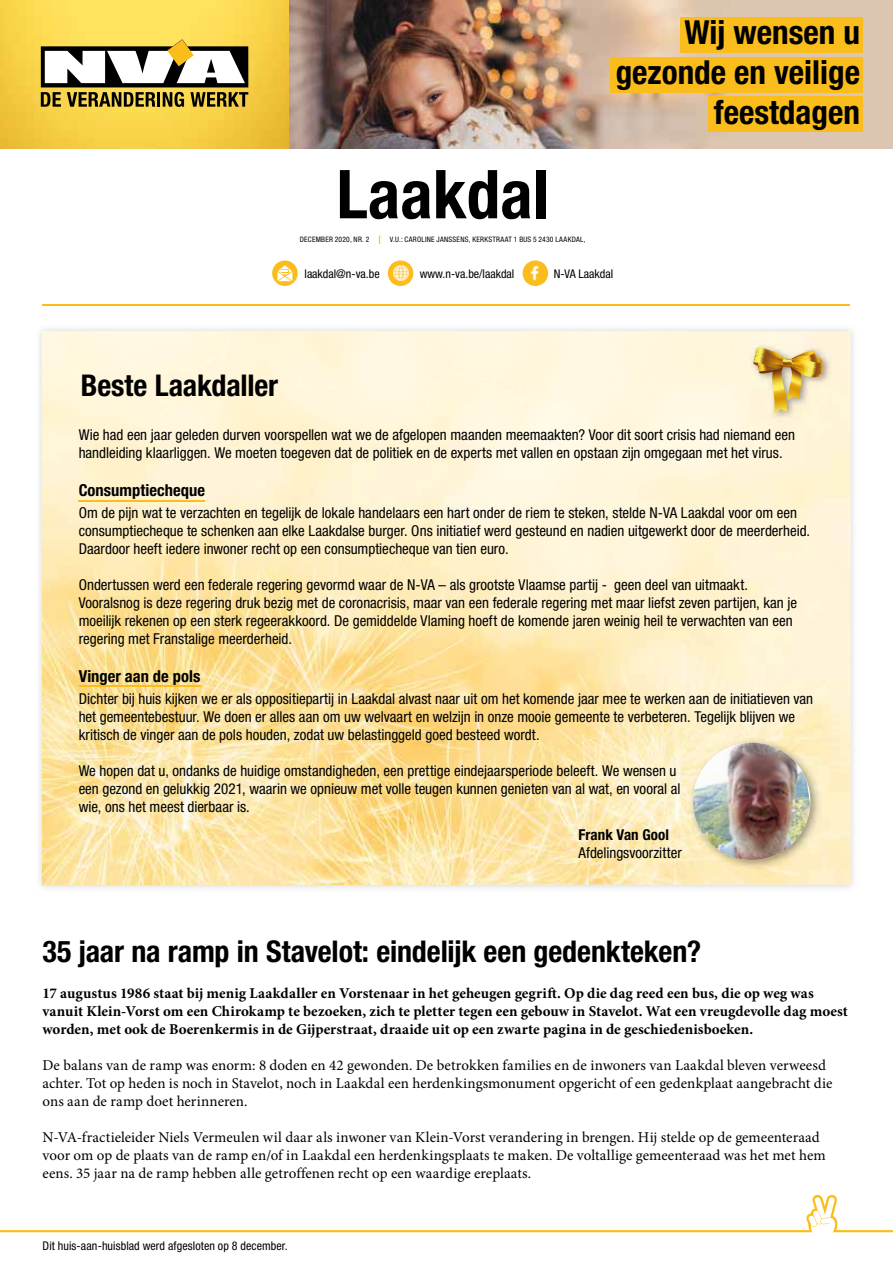
<style>
.page{position:relative;width:893px;height:1263px;background:#fff}
.page>*{position:absolute;margin:0;border:0;box-sizing:border-box;transform-origin:0 0}
.t1{font:700 condensed 67.5px "Helvetica Neue LT Std";color:#000}
.t2{font:700 condensed 33.15px/39.8px "Helvetica Neue LT Std";color:#000;text-align:right}
.t3{font:700 condensed 30px "Helvetica Neue LT Std";letter-spacing:-.005em;color:#000}
.t4{font:700 condensed 16.5px "Helvetica Neue LT Std";color:#000}
.t5{font:condensed 15px/18px "Helvetica Neue LT Std";color:#000}
.t6{font:15px/18px "Minion Pro";color:#000}
.t7{font:700 15px/18px "Minion Pro";letter-spacing:.005em;color:#000}
.t8{font:700 condensed 15px "Helvetica Neue LT Std";letter-spacing:.005em;color:#000}
.t9{font:condensed 12px "Helvetica Neue LT Std";letter-spacing:.005em;color:#000}
.t10{font:condensed 7.5px "Helvetica Neue LT Std";letter-spacing:.035em;color:#000}
.s1{font-size:12px;color:#fbbd1b}
</style>
<div class="page">
<img style="left:0;top:0;width:289px;height:149px">
<svg style="left:41px;top:39px;width:207px;height:68px"></svg>
<hr style="left:43px;top:305px;width:807px;height:1px;background:#fbbd1b">
<div style="left:523px;top:260px;width:25px;height:26px;background:#fbbd1b;border-radius:50%"></div>
<img style="left:526px;top:264px;width:19px;height:19px">
<svg style="left:388px;top:260px;width:25px;height:26px"></svg>
<img style="left:391px;top:264px;width:19px;height:19px">
<svg style="left:272px;top:260px;width:26px;height:26px"></svg>
<svg style="left:277px;top:265px;width:15px;height:16px"></svg>
<img style="left:289px;top:0;width:604px;height:149px">
<div style="left:681px;top:17px;width:182px;height:35px;background:#fbbd1b"></div>
<div style="left:611px;top:57px;width:252px;height:36px;background:#fbbd1b"></div>
<div style="left:709px;top:96px;width:154px;height:36px;background:#fbbd1b"></div>
<img style="left:39px;top:328px;width:815px;height:560px">
<img style="left:43px;top:332px;width:646px;height:552px">
<img style="left:689px;top:835px;width:161px;height:49px">
<img style="left:797px;top:332px;width:53px;height:503px">
<img style="left:689px;top:332px;width:108px;height:405px">
<hr style="left:79px;top:500px;width:126px;height:1px;background:#fbbd1b">
<hr style="left:79px;top:686px;width:121px;height:1px;background:#fbbd1b">
<img style="left:688px;top:737px;width:133px;height:134px">
<img style="left:693px;top:742px;width:117px;height:118px">
<img style="left:750px;top:344px;width:81px;height:78px">
<svg style="left:753px;top:347px;width:69px;height:67px;background:#e0c684"></svg>
<svg style="left:0;top:1195px;width:893px;height:37px"></svg>
<h1 class="t1" style="left:336px;top:153px;width:214px">Laakdal</h1>
<p class="t10" style="left:300px;top:235px;width:287px">DECEMBER 2020, NR. 2 <span class="s1">I</span> V.U.: CAROLINE JANSSENS, KERKSTRAAT 1 BUS 5 2430 LAAKDAL,</p>
<h2 class="t2" style="left:616px;top:12px;width:246px">Wij wensen u gezonde en veilige feestdagen</h2>
<p class="t9" style="left:305px;top:266px;width:77px">laakdal@n-va.be</p>
<p class="t9" style="left:420px;top:266px;width:96px">www.n-va.be/laakdal</p>
<p class="t9" style="left:554px;top:266px;width:61px">N-VA Laakdal</p>
<h3 class="t3" style="left:81px;top:367px;width:199px">Beste Laakdaller</h3>
<p class="t5" style="left:79px;top:426px;width:718px">Wie had een jaar geleden durven voorspellen wat we de afgelopen maanden meemaakten? Voor dit soort crisis had niemand een handleiding klaarliggen. We moeten toegeven dat de politiek en de experts met vallen en opstaan zijn omgegaan met het virus.</p>
<p class="t4" style="left:79px;top:480px;width:128px">Consumptiecheque</p>
<p class="t5" style="left:79px;top:504px;width:733px">Om de pijn wat te verzachten en tegelijk de lokale handelaars een hart onder de riem te steken, stelde N-VA Laakdal voor om een consumptiecheque te schenken aan elke Laakdalse burger. Ons initiatief werd gesteund en nadien uitgewerkt door de meerderheid.<br>Daardoor heeft iedere inwoner recht op een consumptiecheque van tien euro.</p>
<p class="t5" style="left:79px;top:576px;width:720px">Ondertussen werd een federale regering gevormd waar de N-VA – als grootste Vlaamse partij - geen deel van uitmaakt.<br>Vooralsnog is deze regering druk bezig met de coronacrisis, maar van een federale regering met maar liefst zeven partijen, kan je moeilijk rekenen op een sterk regeerakkoord. De gemiddelde Vlaming hoeft de komende jaren weinig heil te verwachten van een regering met Franstalige meerderheid.</p>
<p class="t4" style="left:79px;top:666px;width:123px">Vinger aan de pols</p>
<p class="t5" style="left:79px;top:689px;width:736px">Dichter bij huis kijken we er als oppositiepartij in Laakdal alvast naar uit om het komende jaar mee te werken aan de initiatieven van het gemeentebestuur. We doen er alles aan om uw welvaart en welzijn in onze mooie gemeente te verbeteren. Tegelijk blijven we kritisch de vinger aan de pols houden, zodat uw belastinggeld goed besteed wordt.</p>
<p class="t5" style="left:79px;top:761px;width:603px">We hopen dat u, ondanks de huidige omstandigheden, een prettige eindejaarsperiode beleeft. We wensen u een gezond en gelukkig 2021, waarin we opnieuw met volle teugen kunnen genieten van al wat, en vooral al wie, ons het meest dierbaar is.</p>
<p class="t8" style="left:578px;top:825px;width:92px">Frank Van Gool</p>
<p class="t5" style="left:578px;top:843px;width:105px">Afdelingsvoorzitter</p>
<h3 class="t3" style="left:43px;top:933px;width:660px">35 jaar na ramp in Stavelot: eindelijk een gedenkteken?</h3>
<p class="t7" style="left:43px;top:984px;width:807px">17 augustus 1986 staat bij menig Laakdaller en Vorstenaar in het geheugen gegrift. Op die dag reed een bus, die op weg was vanuit Klein-Vorst om een Chirokamp te bezoeken, zich te pletter tegen een gebouw in Stavelot. Wat een vreugdevolle dag moest worden, met ook de Boerenkermis in de Gijperstraat, draaide uit op een zwarte pagina in de geschiedenisboeken.</p>
<p class="t6" style="left:43px;top:1056px;width:791px">De balans van de ramp was enorm: 8 doden en 42 gewonden. De betrokken families en de inwoners van Laakdal bleven verweesd achter. Tot op heden is noch in Stavelot, noch in Laakdal een herdenkingsmonument opgericht of een gedenkplaat aangebracht die ons aan de ramp doet herinneren.</p>
<p class="t6" style="left:43px;top:1128px;width:785px">N-VA-fractieleider Niels Vermeulen wil daar als inwoner van Klein-Vorst verandering in brengen. Hij stelde op de gemeenteraad voor om op de plaats van de ramp en/of in Laakdal een herdenkingsplaats te maken. De voltallige gemeenteraad was het met hem eens. 35 jaar na de ramp hebben alle getroffenen recht op een waardige ereplaats.</p>
<p class="t9" style="left:43px;top:1239px;width:247px">Dit huis-aan-huisblad werd afgesloten op 8 december.</p>
</div>
